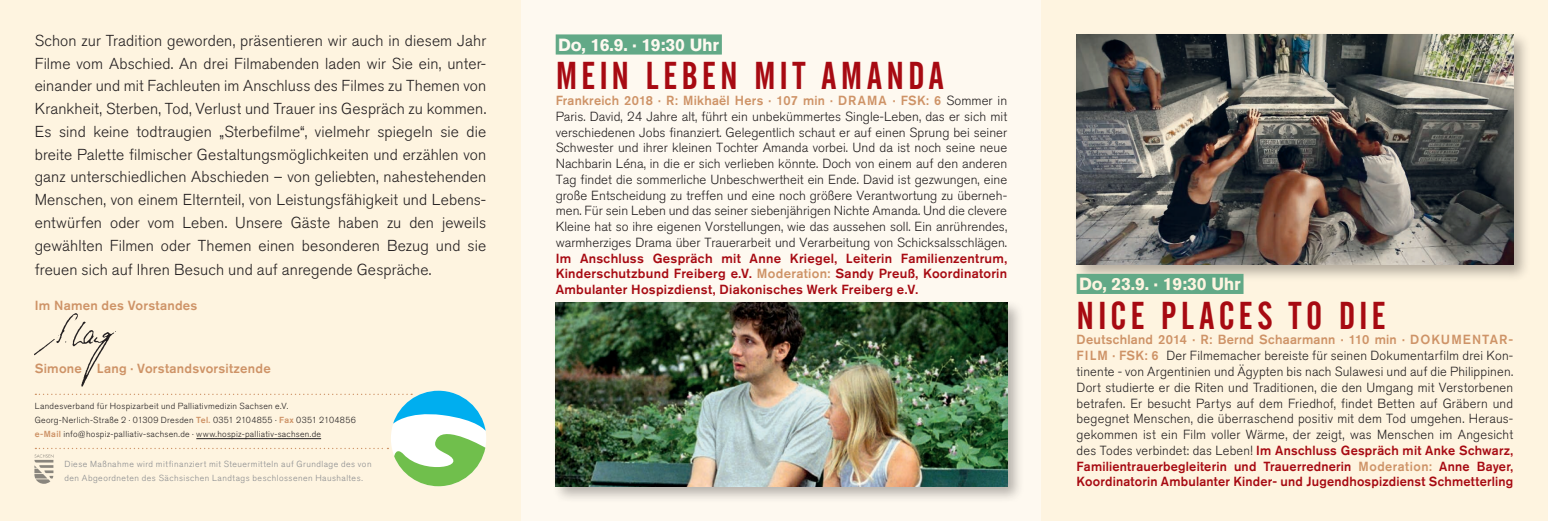
<style>
.page{position:relative;width:1548px;height:521px;background:#fff}
.page>*{position:absolute;margin:0;border:0;box-sizing:border-box;transform-origin:0 0}
.t1{font:38.5px "Alternate Gothic No 2 BT";letter-spacing:.11em;color:#a70a12}
.t2{font:700 17.5px "Akzidenz Grotesk BQ";letter-spacing:-.01em;color:#fef9f0}
.t3{font:700 17.5px "Akzidenz Grotesk BQ";letter-spacing:-.01em;color:#fef4e0}
.t4{font:300 15.75px/22.8px "Akzidenz Grotesk BQ";letter-spacing:.01em;color:#231f20;text-align:justify}
.t5{font:300 13.12px/15.8px "Akzidenz Grotesk BQ";color:#231f20;text-align:justify}
.t6{font:500 13.12px/15.8px "Akzidenz Grotesk BQ";letter-spacing:.02em;color:#a70a12;text-align:justify}
.t7{font:500 13.12px "Akzidenz Grotesk BQ";letter-spacing:.02em;color:#ce9367}
.t8{font:300 8.75px/14px "Akzidenz Grotesk BQ";letter-spacing:.03em;color:#231f20}
.t9{font:300 8.75px/14px "Akzidenz Grotesk BQ";letter-spacing:.05em;color:#8a8c8f}
.s1{font-weight:500;color:#ce9367}
.s2{color:#ce9367}
.s3{font-weight:500;color:#a70a12}
</style>
<div class="page">
<div style="left:521px;top:0;width:521px;height:521px;background:#fef9f0"></div>
<div style="left:1042px;top:0;width:506px;height:521px;background:#fef4e0"></div>
<div style="left:1073px;top:31px;width:458px;height:251px;background:#231f20;opacity:.33"></div>
<img style="left:1076px;top:35px;width:437px;height:229px">
<div style="left:556px;top:34px;width:166px;height:21px;background:#62a987"></div>
<div style="left:1076px;top:274px;width:167px;height:20px;background:#62a987"></div>
<div style="left:552px;top:299px;width:473px;height:205px;background:#231f20;opacity:.33"></div>
<img style="left:556px;top:303px;width:451px;height:183px">
<div style="left:0;top:0;width:521px;height:521px;background:#fef4e0"></div>
<img style="left:35px;top:313px;width:81px;height:74px">
<svg style="left:34px;top:391px;width:452px;height:95px"></svg>
<p class="t4" style="left:35px;top:29px;width:453px">Schon zur Tradition geworden, präsentieren wir auch in diesem Jahr Filme vom Abschied. An drei Filmabenden laden wir Sie ein, unter&shy;einander und mit Fachleuten im Anschluss des Filmes zu Themen von Krankheit, Sterben, Tod, Verlust und Trauer ins Gespräch zu kommen.<br>Es sind keine todtraugien „Sterbefilme“, vielmehr spiegeln sie die breite Palette filmischer Gestaltungsmöglichkeiten und erzählen von ganz unterschiedlichen Abschieden – von geliebten, nahestehenden Menschen, von einem Elternteil, von Leistungsfähigkeit und Lebens&shy;entwürfen oder vom Leben. Unsere Gäste haben zu den jeweils gewählten Filmen oder Themen einen besonderen Bezug und sie</p>
<p class="t4" style="left:35px;top:259px;width:398px">freuen sich auf Ihren Besuch und auf anregende Gespräche.</p>
<p class="t7" style="left:35px;top:297px;width:164px">Im Namen des Vorstandes</p>
<p class="t7" style="left:35px;top:360px;width:237px">Simone Lang · Vorstandsvorsitzende</p>
<p class="t8" style="left:35px;top:399px;width:323px">Landesverband für Hospizarbeit und Palliativmedizin Sachsen e.V.<br>Georg-Nerlich-Straße 2 · 01309 Dresden <span class="s1">Tel.</span> 0351 2104855 · <span class="s1">Fax</span> 0351 2104856 <span class="s1">e-Mail</span> info@hospiz-palliativ-sachsen.de · www.hospiz-palliativ-sachsen.de</p>
<p class="t9" style="left:64px;top:457px;width:309px">Diese Maßnahme wird mitfinanziert mit Steuermitteln auf Grundlage des von den Abgeordneten des Sächsischen Landtags beschlossenen Haushaltes.</p>
<h2 class="t2" style="left:558px;top:35px;width:163px">Do, 16.9. · 19:30 Uhr</h2>
<h1 class="t1" style="left:556px;top:55px;width:370px">MEIN LEBEN MIT AMA NDA</h1>
<p class="t7" style="left:556px;top:92px;width:303px">Frankreich 2018 · R: Mikhaël Hers · 107 min · Drama</p>
<p class="t5" style="left:556px;top:93px;width:453px;text-indent:337px"><span class="s1">· FSK: 6</span> Sommer in Paris. David, 24 Jahre alt, führt ein unbekümmertes Single-Leben, das er sich mit verschiedenen Jobs finanziert. Gelegentlich schaut er auf einen Sprung bei seiner Schwester und ihrer kleinen Tochter Amanda vorbei. Und da ist noch seine neue Nachbarin Léna, in die er sich verlieben könnte. Doch von einem auf den anderen Tag findet die sommerliche Unbeschwertheit ein Ende. David ist gezwungen, eine große Entscheidung zu treffen und eine noch größere Verantwortung zu überneh&shy;men. Für sein Leben und das seiner siebenjährigen Nichte Amanda. Und die clevere Kleine hat so ihre eigenen Vorstellungen, wie das aussehen soll. Ein anrührendes, warmherziges Drama über Trauerarbeit und Verarbeitung von Schicksalsschlägen.</p>
<p class="t6" style="left:556px;top:250px;width:453px">Im Anschluss Gespräch mit Anne Kriegel, Leiterin Familienzentrum, Kinderschutzbund Freiberg e.V. <span class="s2">Moderation:</span> Sandy Preuß, Koordinatorin Ambulanter Hospizdienst, Diakonisches Werk Freiberg e.V.</p>
<h2 class="t3" style="left:1079px;top:274px;width:163px">Do, 23.9. · 19:30 Uhr</h2>
<h1 class="t1" style="left:1076px;top:294px;width:310px">NICE PLACES TO DIE</h1>
<p class="t7" style="left:1076px;top:332px;width:365px">Deutschland 2014 · R: Bernd Schaarmann · 110 min · Dokumentar</p>
<p class="t7" style="left:1508px;top:332px;width:6px">-</p>
<p class="t7" style="left:1076px;top:348px;width:9px">film</p>
<p class="t5" style="left:1076px;top:348px;width:438px;text-indent:36px"><span class="s1">· FSK: 6</span> Der Filmemacher bereiste für seinen Dokumentarfilm drei Kon&shy;tinente - von Argentinien und Ägypten bis nach Sulawesi und auf die Philippinen.<br>Dort studierte er die Riten und Traditionen, die den Umgang mit Verstorbenen betrafen. Er besucht Partys auf dem Friedhof, findet Betten auf Gräbern und begegnet Menschen, die überraschend positiv mit dem Tod umgehen. Heraus&shy;gekommen ist ein Film voller Wärme, der zeigt, was Menschen im Angesicht des Todes verbindet: das Leben! <span class="s3">Im Anschluss Gespräch mit Anke Schwarz, Familientrauerbegleiterin und Trauerrednerin</span> <span class="s1">Moderation:</span> <span class="s3">Anne Bayer, Koordinatorin Ambulanter Kinder- und Jugendhospizdienst Schmetterling</span></p>
</div>
